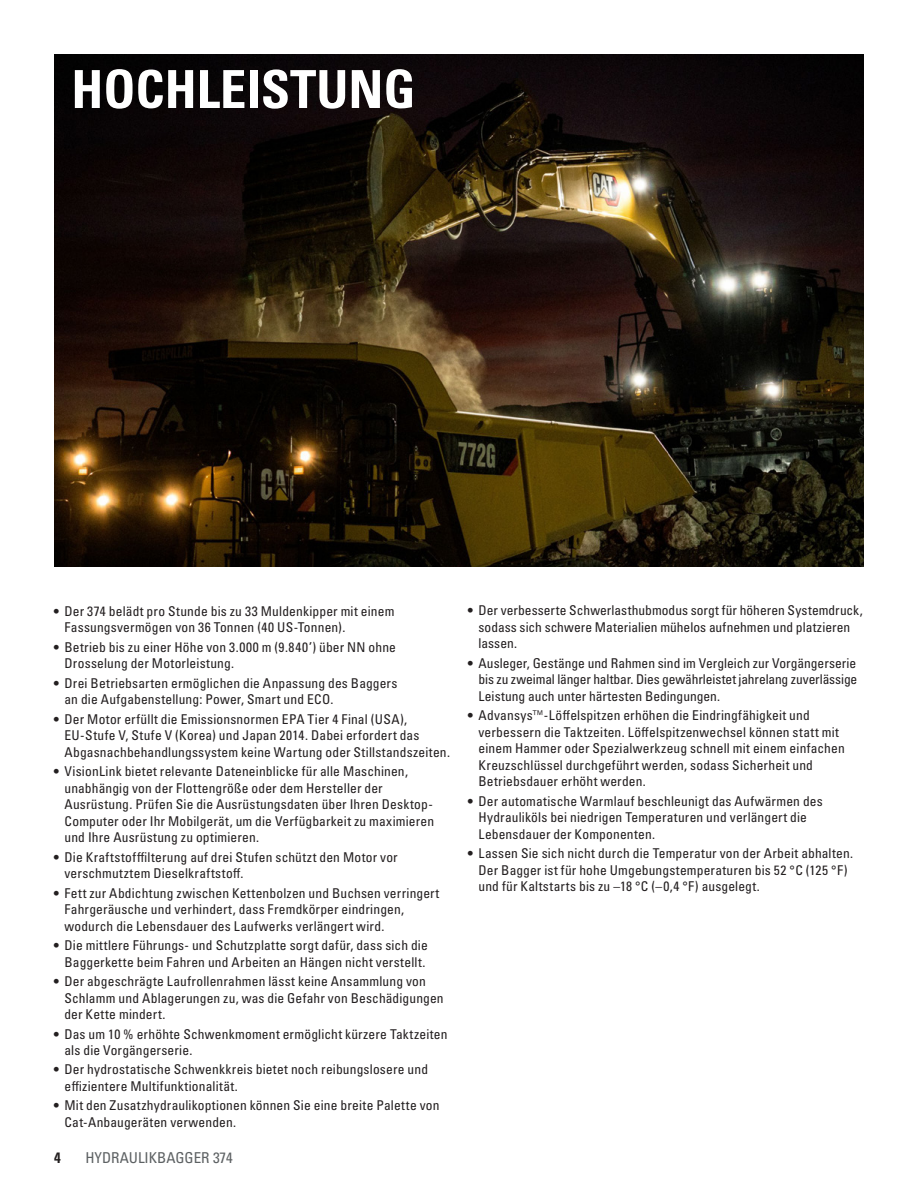
<style>
.page{position:relative;width:918px;height:1188px;background:#fff}
.page>*{position:absolute;margin:0;border:0;box-sizing:border-box;transform-origin:0 0}
.t1{font:52.5px "Univers LTCYR 67 Bold Cond";color:#fff}
.t2{font:condensed 15px "Univers LTCYR 57";color:#5d6163}
.t3{font:15px "Univers LTCYR 67 Bold Cond";color:#231f20}
.t4{font:condensed 13.5px/16.5px "Univers LTCYR 57";letter-spacing:.01em;color:#231f20}
</style>
<div class="page">
<img style="left:54px;top:54px;width:810px;height:513px">
<h1 class="t1" style="left:71px;top:57px;width:346px">HOCHLEISTUNG</h1>
<p class="t4" style="left:65px;top:602px;width:331px;text-indent:-11px">• Der 374 belädt pro Stunde bis zu 33 Muldenkipper mit einem<br>Fassungsvermögen von 36 Tonnen (40 US-Tonnen).</p>
<p class="t4" style="left:65px;top:638px;width:333px;text-indent:-11px">• Betrieb bis zu einer Höhe von 3.000 m (9.840’) über NN ohne<br>Drosselung der Motorleistung.</p>
<p class="t4" style="left:65px;top:674px;width:335px;text-indent:-11px">• Drei Betriebsarten ermöglichen die Anpassung des Baggers an die Aufgabenstellung: Power, Smart und ECO.</p>
<p class="t4" style="left:65px;top:710px;width:387px;text-indent:-11px">• Der Motor erfüllt die Emissionsnormen EPA Tier 4 Final (USA),<br>EU-Stufe V, Stufe V (Korea) und Japan 2014. Dabei erfordert das<br>Abgasnachbehandlungssystem keine Wartung oder Stillstandszeiten.</p>
<p class="t4" style="left:65px;top:763px;width:371px;text-indent:-11px">• VisionLink bietet relevante Dateneinblicke für alle Maschinen, unabhängig von der Flottengröße oder dem Hersteller der Ausrüstung. Prüfen Sie die Ausrüstungsdaten über Ihren Desktop-Computer oder Ihr Mobilgerät, um die Verfügbarkeit zu maximieren und Ihre Ausrüstung zu optimieren.</p>
<p class="t4" style="left:65px;top:848px;width:335px;text-indent:-11px">• Die Kraftstofffilterung auf drei Stufen schützt den Motor vor verschmutztem Dieselkraftstoff.</p>
<p class="t4" style="left:65px;top:884px;width:376px;text-indent:-11px">• Fett zur Abdichtung zwischen Kettenbolzen und Buchsen verringert<br>Fahrgeräusche und verhindert, dass Fremdkörper eindringen, wodurch die Lebensdauer des Laufwerks verlängert wird.</p>
<p class="t4" style="left:54px;top:937px;width:375px;text-align:center">• Die mittlere Führungs- und Schutzplatte sorgt dafür, dass sich die<br>Baggerkette beim Fahren und Arbeiten an Hängen nicht verstellt.</p>
<p class="t4" style="left:65px;top:973px;width:381px;text-indent:-11px">• Der abgeschrägte Laufrollenrahmen lässt keine Ansammlung von<br>Schlamm und Ablagerungen zu, was die Gefahr von Beschädigungen der Kette mindert.</p>
<p class="t4" style="left:65px;top:1025px;width:385px;text-indent:-11px">• Das um 10 % erhöhte Schwenkmoment ermöglicht kürzere Taktzeiten als die Vorgängerserie.</p>
<p class="t4" style="left:65px;top:1061px;width:365px;text-indent:-11px">• Der hydrostatische Schwenkkreis bietet noch reibungslosere und effizientere Multifunktionalität.</p>
<p class="t4" style="left:65px;top:1097px;width:377px;text-indent:-11px">• Mit den Zusatzhydraulikoptionen können Sie eine breite Palette von<br>Cat-Anbaugeräten verwenden.</p>
<p class="t3" style="left:54px;top:1148px;width:8px">4</p>
<p class="t2" style="left:86px;top:1148px;width:149px">HYDRAULIKBAGGER 374</p>
<p class="t4" style="left:479px;top:602px;width:386px;text-indent:-11px">• Der verbesserte Schwerlasthubmodus sorgt für höheren Systemdruck, sodass sich schwere Materialien mühelos aufnehmen und platzieren lassen.</p>
<p class="t4" style="left:479px;top:655px;width:380px;text-align:justify;text-indent:-11px">• Ausleger, Gestänge und Rahmen sind im Vergleich zur Vorgängerserie bis zu zweimal länger haltbar. Dies gewährleistet jahrelang zuverlässige Leistung auch unter härtesten Bedingungen.</p>
<p class="t4" style="left:479px;top:707px;width:368px;text-indent:-11px">• Advansys™-Löffelspitzen erhöhen die Eindringfähigkeit und verbessern die Taktzeiten. Löffelspitzenwechsel können statt mit einem Hammer oder Spezialwerkzeug schnell mit einem einfachen Kreuzschlüssel durchgeführt werden, sodass Sicherheit und Betriebsdauer erhöht werden.</p>
<p class="t4" style="left:479px;top:793px;width:346px;text-indent:-11px">• Der automatische Warmlauf beschleunigt das Aufwärmen des<br>Hydrauliköls bei niedrigen Temperaturen und verlängert die<br>Lebensdauer der Komponenten.</p>
<p class="t4" style="left:479px;top:845px;width:376px;text-indent:-11px">• Lassen Sie sich nicht durch die Temperatur von der Arbeit abhalten.<br>Der Bagger ist für hohe Umgebungstemperaturen bis 52 °C (125 °F) und für Kaltstarts bis zu –18 °C (–0,4 °F) ausgelegt.</p>
</div>
